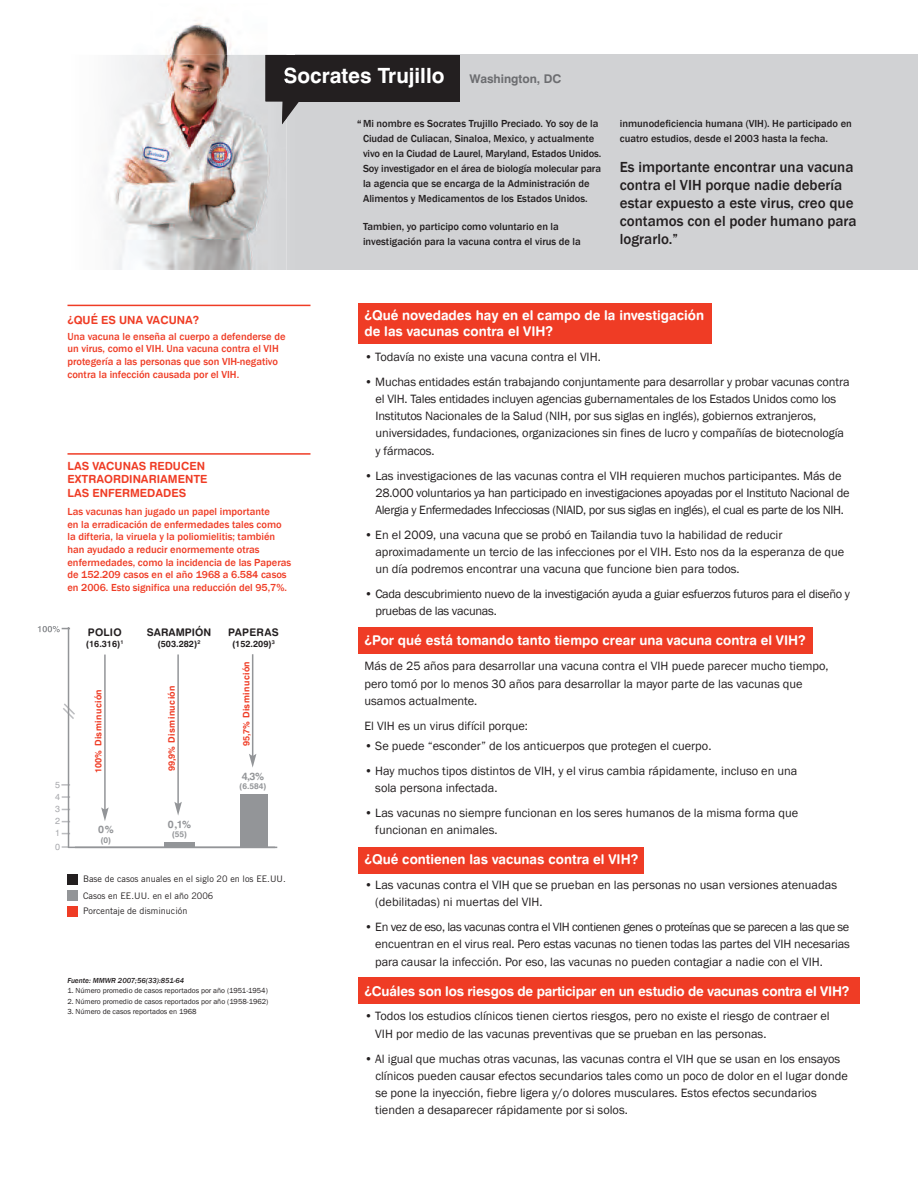
<style>
.page{position:relative;width:918px;height:1188px;background:#fff}
.page>*{position:absolute;margin:0;border:0;box-sizing:border-box;transform-origin:0 0}
.t1{font:700 21px "Swiss 721 BT";color:#fff}
.t2{font:500 15px/18px "Franklin Gothic";color:#231f20}
.t3{font:13.5px/16.5px "Swiss 721 BT Bold Rounded";color:#fff}
.t4{font:12.3px/17.2px "Franklin Gothic";color:#231f20}
.t5{font:12.3px/17.2px "Franklin Gothic";letter-spacing:-.025em;color:#231f20}
.t6{font:12.3px/17.2px "Franklin Gothic";letter-spacing:-.02em;color:#231f20}
.t7{font:700 12px "Swiss 721 BT";color:#6c6d70}
.t8{font:11.25px/13.5px "Swiss 721 BT Bold Rounded";color:#ef3c25}
.t9{font:500 10.5px/15px "Franklin Gothic";color:#231f20}
.t10{font:500 10.5px/12.6px "Franklin Gothic";color:#ef3c25}
.t11{font:10.5px "Swiss 721 BT Bold Rounded";letter-spacing:.01em;color:#231f20}
.t12{font:10.5px "Swiss 721 BT Bold Rounded";color:#939598}
.t13{font:9px "Trade Gothic";color:#231f20}
.t14{font:9px "Swiss 721 BT Bold Rounded";letter-spacing:.05em;color:#ef3c25}
.t15{font:9px "Swiss 721 BT Bold Rounded";color:#231f20}
.t16{font:9px/12.1px "Swiss 721 BT";color:#a8a9ad;text-align:justify}
.t17{font:8.25px "Swiss 721 BT Bold Rounded";color:#939598}
.t18{font:7.5px "Franklin Gothic";color:#231f20}
.t19{font:italic 500 7.5px "Franklin Gothic";color:#231f20}
.s1{font-size:13.5px}
</style>
<div class="page">
<hr style="left:68px;top:453px;width:242px;height:2px;background:#ef3c25">
<hr style="left:68px;top:305px;width:242px;height:1px;background:#ef3c25">
<div style="left:68px;top:906px;width:10px;height:11px;background:#ef3c25"></div>
<div style="left:68px;top:875px;width:10px;height:10px;background:#231f20"></div>
<div style="left:68px;top:891px;width:10px;height:10px;background:#939598"></div>
<div style="left:296px;top:55px;width:622px;height:215px;background:#d1d2d4"></div>
<img style="left:286px;top:124px;width:10px;height:146px">
<div style="left:266px;top:55px;width:194px;height:46px;background:#231f20"></div>
<img style="left:102px;top:20px;width:184px;height:250px">
<img style="left:266px;top:55px;width:20px;height:46px">
<svg style="left:284px;top:68px;width:2px;height:15px"></svg>
<svg style="left:282px;top:99px;width:19px;height:25px"></svg>
<hr style="left:177px;top:654px;width:2px;height:150px;background:#939598">
<svg style="left:174px;top:802px;width:8px;height:14px"></svg>
<hr style="left:252px;top:654px;width:1px;height:102px;background:#939598">
<svg style="left:249px;top:754px;width:7px;height:14px"></svg>
<hr style="left:104px;top:655px;width:2px;height:155px;background:#939598">
<svg style="left:101px;top:807px;width:8px;height:14px"></svg>
<hr style="left:75px;top:847px;width:202px;height:1px;background:#939598">
<svg style="left:62px;top:846px;width:6px;height:2px"></svg>
<hr style="left:68px;top:847px;width:207px;height:1px;background:#939598">
<svg style="left:63px;top:702px;width:12px;height:19px"></svg>
<div style="left:165px;top:842px;width:30px;height:6px;background:#939598"></div>
<div style="left:240px;top:794px;width:27px;height:54px;background:#939598"></div>
<svg style="left:62px;top:796px;width:8px;height:2px"></svg>
<svg style="left:61px;top:784px;width:9px;height:2px"></svg>
<hr style="left:68px;top:627px;width:1px;height:221px;background:#939598">
<svg style="left:38px;top:626px;width:32px;height:6px"></svg>
<div style="left:358px;top:304px;width:354px;height:40px;background:#ef3c25"></div>
<div style="left:358px;top:628px;width:455px;height:26px;background:#ef3c25"></div>
<div style="left:358px;top:847px;width:286px;height:26px;background:#ef3c25"></div>
<div style="left:358px;top:978px;width:502px;height:26px;background:#ef3c25"></div>
<h2 class="t1" style="left:283px;top:68px;width:163px">Socrates Trujillo</h2>
<h3 class="t7" style="left:470px;top:74px;width:93px">Washington, DC</h3>
<p class="t9" style="left:363px;top:115px;width:240px;text-indent:-6px"><span class="s1">“</span>Mi nombre es Socrates Trujillo Preciado. Yo soy de la Ciudad de Culiacan, Sinaloa, Mexico, y actualmente vivo en la Ciudad de Laurel, Maryland, Estados Unidos.<br>Soy investigador en el área de biología molecular para la agencia que se encarga de la Administración de Alimentos y Medicamentos de los Estados Unidos.</p>
<p class="t9" style="left:363px;top:218px;width:219px">Tambien, yo participo como voluntario en la investigación para la vacuna contra el virus de la</p>
<p class="t9" style="left:620px;top:115px;width:234px">inmunodeficiencia humana (VIH). He participado en cuatro estudios, desde el 2003 hasta la fecha.</p>
<p class="t2" style="left:620px;top:158px;width:238px">Es importante encontrar una vacuna contra el VIH porque nadie debería estar expuesto a este virus, creo que contamos con el poder humano para lograrlo.”</p>
<h6 class="t8" style="left:68px;top:314px;width:133px">¿QUÉ ES UNA VACUNA?</h6>
<p class="t10" style="left:68px;top:330px;width:220px">Una vacuna le enseña al cuerpo a defenderse de un virus, como el VIH. Una vacuna contra el VIH protegería a las personas que son VIH-negativo contra la infección causada por el VIH.</p>
<h6 class="t8" style="left:68px;top:460px;width:142px">LAS VACUNAS REDUCEN<br>EXTRAORDINARIAMENTE<br>LAS ENFERMEDADES</h6>
<p class="t10" style="left:67px;top:505px;width:225px">Las vacunas han jugado un papel importante<br>en la erradicación de enfermedades tales como la difteria, la viruela y la poliomielitis; también han ayudado a reducir enormemente otras enfermedades, como la incidencia de las Paperas de 152.209 casos en el año 1968 a 6.584 casos en 2006. Esto significa una reducción del 95,7!.</p>
<p class="t11" style="left:88px;top:628px;width:35px">POLIO</p>
<p class="t11" style="left:147px;top:629px;width:66px">SARAMPIÓN</p>
<p class="t11" style="left:228px;top:629px;width:52px">PAPERAS</p>
<p class="t15" style="left:86px;top:640px;width:39px">(16.316)<sup>1</sup></p>
<p class="t15" style="left:232px;top:640px;width:44px">(152.209)<sup>3</sup></p>
<p class="t14" style="left:243px;top:746px;width:86px;rotate:-90deg">95,7% Disminución</p>
<p class="t12" style="left:242px;top:772px;width:24px">4,3%</p>
<p class="t15" style="left:158px;top:640px;width:44px">(503.282)<sup>2</sup></p>
<p class="t14" style="left:168px;top:771px;width:87px;rotate:-90deg">99,9% Disminución</p>
<p class="t14" style="left:95px;top:773px;width:85px;rotate:-90deg">100% Disminución</p>
<p class="t16" style="left:55px;top:779px;width:7px">5</p>
<p class="t17" style="left:239px;top:783px;width:29px">(6.584)</p>
<p class="t16" style="left:55px;top:792px;width:7px">4<br>3<br>2<br>1</p>
<p class="t16" style="left:55px;top:841px;width:7px">0</p>
<p class="t13" style="left:83px;top:876px;width:204px">Base de casos anuales en el siglo 20 en los EE.UU.</p>
<p class="t13" style="left:83px;top:892px;width:132px">Casos en EE.UU. en el año 2006</p>
<p class="t13" style="left:83px;top:908px;width:106px">Porcentaje de disminución</p>
<p class="t12" style="left:168px;top:821px;width:25px">0,1%</p>
<p class="t17" style="left:172px;top:832px;width:17px">(55)</p>
<p class="t12" style="left:98px;top:826px;width:17px">0%</p>
<p class="t17" style="left:101px;top:837px;width:12px">(0)</p>
<p class="t19" style="left:68px;top:976px;width:118px">Fuente: MMWR 2007;56(33):851-64</p>
<p class="t18" style="left:68px;top:987px;width:202px">1. Número promedio de casos reportados por año (1951-1954)</p>
<p class="t18" style="left:68px;top:997px;width:202px">2. Número promedio de casos reportados por año (1958-1962)</p>
<p class="t18" style="left:68px;top:1008px;width:131px">3. Número de casos reportados en 1968</p>
<h1 class="t3" style="left:364px;top:308px;width:341px">¿Qué novedades hay en el campo de la investigación de las vacunas contra el VIH?</h1>
<p class="t4" style="left:364px;top:348px;width:238px">• Todavía no existe una vacuna contra el VIH.</p>
<p class="t4" style="left:375px;top:373px;width:476px;text-indent:-11px">• Muchas entidades están trabajando conjuntamente para desarrollar y probar vacunas contra el VIH. Tales entidades incluyen agencias gubernamentales de los Estados Unidos como los Institutos Nacionales de la Salud (NIH, por sus siglas en inglés), gobiernos extranjeros, universidades, fundaciones, organizaciones sin fines de lucro y compañías de biotecnología y fármacos.</p>
<p class="t4" style="left:365px;top:467px;width:478px">• Las investigaciones de las vacunas contra el VIH requieren muchos participantes. Más de</p>
<p class="t5" style="left:375px;top:484px;width:476px">28.000 voluntarios ya han participado en investigaciones apoyadas por el Instituto Nacional de<br>Alergia y Enfermedades Infecciosas (NIAID, por sus siglas en inglés), el cual es parte de los NIH.</p>
<p class="t4" style="left:375px;top:526px;width:470px;text-indent:-11px">• En el 2009, una vacuna que se probó en Tailandia tuvo la habilidad de reducir aproximadamente un tercio de las infecciones por el VIH. Esto nos da la esperanza de que un día podremos encontrar una vacuna que funcione bien para todos.</p>
<p class="t6" style="left:375px;top:585px;width:476px;text-indent:-11px">• Cada descubrimiento nuevo de la investigación ayuda a guiar esfuerzos futuros para el diseño y pruebas de las vacunas.</p>
<h1 class="t3" style="left:364px;top:634px;width:443px">¿Por qué está tomando tanto tiempo crear una vacuna contra el VIH?</h1>
<p class="t4" style="left:364px;top:657px;width:466px">Más de 25 años para desarrollar una vacuna contra el VIH puede parecer mucho tiempo, pero tomó por lo menos 30 años para desarrollar la mayor parte de las vacunas que usamos actualmente.</p>
<p class="t4" style="left:365px;top:717px;width:165px">El VIH es un virus difícil porque:</p>
<p class="t4" style="left:365px;top:737px;width:348px">• Se puede “esconder” de los anticuerpos que protegen el cuerpo.</p>
<p class="t4" style="left:375px;top:762px;width:424px;text-indent:-11px">• Hay muchos tipos distintos de VIH, y el virus cambia rápidamente, incluso en una sola persona infectada.</p>
<p class="t4" style="left:375px;top:804px;width:424px;text-indent:-11px">• Las vacunas no siempre funcionan en los seres humanos de la misma forma que funcionan en animales.</p>
<h1 class="t3" style="left:364px;top:853px;width:275px">¿Qué contienen las vacunas contra el VIH?</h1>
<p class="t4" style="left:375px;top:876px;width:463px;text-indent:-11px">• Las vacunas contra el VIH que se prueban en las personas no usan versiones atenuadas (debilitadas) ni muertas del VIH.</p>
<p class="t4" style="left:375px;top:918px;width:476px;text-align:justify;text-indent:-11px">• En vez de eso, las vacunas contra el VIH contienen genes o proteínas que se parecen a las que se encuentran en el virus real. Pero estas vacunas no tienen todas las partes del VIH necesarias para causar la infección. Por eso, las vacunas no pueden contagiar a nadie con el VIH.</p>
<h1 class="t3" style="left:364px;top:984px;width:486px">¿Cuáles son los riesgos de participar en un estudio de vacunas contra el VIH?</h1>
<p class="t4" style="left:375px;top:1008px;width:456px;text-indent:-11px">• Todos los estudios clínicos tienen ciertos riesgos, pero no existe el riesgo de contraer el<br>VIH por medio de las vacunas preventivas que se prueban en las personas.</p>
<p class="t4" style="left:375px;top:1050px;width:474px;text-indent:-11px">• Al igual que muchas otras vacunas, las vacunas contra el VIH que se usan en los ensayos clínicos pueden causar efectos secundarios tales como un poco de dolor en el lugar donde se pone la inyección, fiebre ligera y/o dolores musculares. Estos efectos secundarios tienden a desaparecer rápidamente por si solos.</p>
</div>
